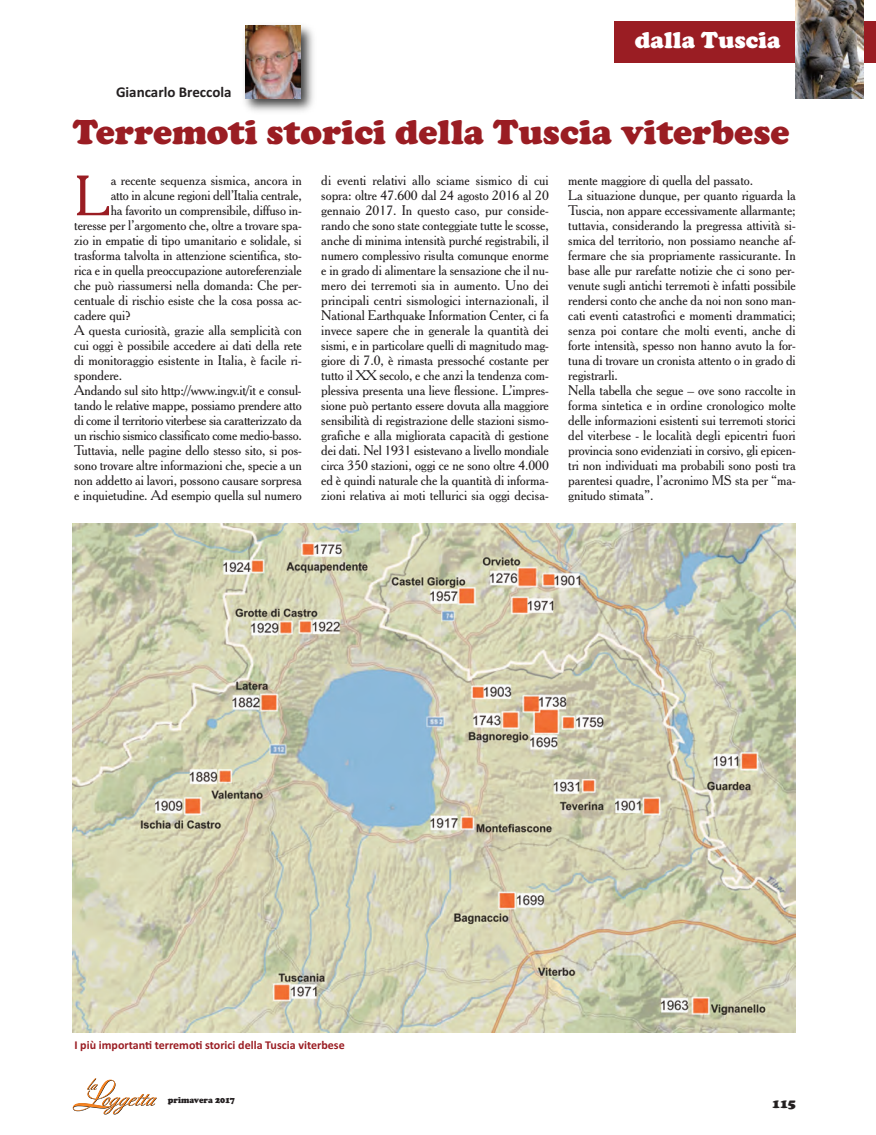
<style>
.page{position:relative;width:876px;height:1135px;background:#fff}
.page>*{position:absolute;margin:0;border:0;box-sizing:border-box;transform-origin:0 0}
.t1{font:55.05px "Cheltenham BT";color:#9a1d23}
.t2{font:900 36px "Cooper";color:#9a1d23}
.t3{font:900 24px "Cooper";color:#fff}
.t4{font:700 15px "Calibri";color:#231f20}
.t5{font:13.5px/15px "Cheltenham BT";letter-spacing:-.005em;color:#231f20;text-align:justify}
.t6{font:900 13.5px "Cooper";color:#231f20}
.t7{font:700 12px "Calibri";color:#9a1d23}
.t8{font:900 9px "Cooper";color:#231f20;scale:.95 1}
</style>
<div class="page">
<svg style="left:73px;top:1078px;width:84px;height:36px"></svg>
<img style="left:244px;top:25px;width:70px;height:87px">
<img style="left:245px;top:26px;width:55px;height:72px">
<div style="left:614px;top:21px;width:262px;height:42px;background:#9a1d23"></div>
<img style="left:796px;top:0;width:68px;height:98px">
<img style="left:72px;top:524px;width:723px;height:508px">
<p class="t4" style="left:116px;top:83px;width:117px">Giancarlo Breccola</p>
<h3 class="t3" style="left:635px;top:26px;width:147px">dalla Tuscia</h3>
<h2 class="t2" style="left:73px;top:110px;width:718px">Terremoti storici della Tuscia viterbese</h2>
<h1 class="t1" style="left:74px;top:164px;width:38px">L</h1>
<p class="t5" style="left:111px;top:173px;width:193px">a recente sequenza sismica, ancora in</p>
<p class="t5" style="left:111px;top:188px;width:193px">atto in alcune regioni dell’Italia centrale,</p>
<p class="t5" style="left:111px;top:203px;width:193px">ha favorito un comprensibile, diffuso in-</p>
<p class="t5" style="left:74px;top:218px;width:229px">teresse per l’argomento che, oltre a trovare spa-</p>
<p class="t5" style="left:74px;top:233px;width:229px">zio in empatie di tipo umanitario e solidale, si</p>
<p class="t5" style="left:74px;top:248px;width:229px">trasforma talvolta in attenzione scientifica, sto-</p>
<p class="t5" style="left:74px;top:263px;width:229px">rica e in quella preoccupazione autoreferenziale</p>
<p class="t5" style="left:74px;top:278px;width:229px">che può riassumersi nella domanda: Che per-</p>
<p class="t5" style="left:74px;top:293px;width:229px">centuale di rischio esiste che la cosa possa ac-</p>
<p class="t5" style="left:74px;top:308px;width:58px">cadere qui?</p>
<p class="t5" style="left:74px;top:323px;width:229px">A questa curiosità, grazie alla semplicità con</p>
<p class="t5" style="left:74px;top:338px;width:229px">cui oggi è possibile accedere ai dati della rete</p>
<p class="t5" style="left:74px;top:353px;width:229px">di monitoraggio esistente in Italia, è facile ri-</p>
<p class="t5" style="left:74px;top:368px;width:49px">spondere.</p>
<p class="t5" style="left:74px;top:383px;width:229px">Andando sul sito http://www.ingv.it/it e consul-</p>
<p class="t5" style="left:74px;top:398px;width:229px">tando le relative mappe, possiamo prendere atto</p>
<p class="t5" style="left:74px;top:413px;width:229px">di come il territorio viterbese sia caratterizzato da</p>
<p class="t5" style="left:74px;top:428px;width:229px">un rischio sismico classificato come medio-basso.</p>
<p class="t5" style="left:74px;top:443px;width:229px">Tuttavia, nelle pagine dello stesso sito, si pos-</p>
<p class="t5" style="left:74px;top:458px;width:229px">sono trovare altre informazioni che, specie a un</p>
<p class="t5" style="left:74px;top:473px;width:229px">non addetto ai lavori, possono causare sorpresa</p>
<p class="t5" style="left:74px;top:488px;width:229px">e inquietudine. Ad esempio quella sul numero</p>
<p class="t5" style="left:321px;top:173px;width:229px">di eventi relativi allo sciame sismico di cui sopra: oltre 47.600 dal 24 agosto 2016 al 20 gennaio 2017. In questo caso, pur conside&shy;rando che sono state conteggiate tutte le scosse, anche di minima intensità purché registrabili, il numero complessivo risulta comunque enorme e in grado di alimentare la sensazione che il nu&shy;mero dei terremoti sia in aumento. Uno dei principali centri sismologici internazionali, il National Earthquake Information Center, ci fa invece sapere che in generale la quantità dei sismi, e in particolare quelli di magnitudo mag&shy;giore di 7.0, è rimasta pressoché costante per tutto il XX secolo, e che anzi la tendenza com&shy;plessiva presenta una lieve flessione. L’impres&shy;sione può pertanto essere dovuta alla maggiore sensibilità di registrazione delle stazioni sismo&shy;grafiche e alla migliorata capacità di gestione dei dati. Nel 1931 esistevano a livello mondiale circa 350 stazioni, oggi ce ne sono oltre 4.000 ed è quindi naturale che la quantità di informa&shy;zioni relativa ai moti tellurici sia oggi decisa-</p>
<p class="t5" style="left:568px;top:172px;width:229px;text-align:left">mente maggiore di quella del passato.<br>La situazione dunque, per quanto riguarda la Tuscia, non appare eccessivamente allarmante; tuttavia, considerando la pregressa attività si&shy;smica del territorio, non possiamo neanche af&shy;fermare che sia propriamente rassicurante. In base alle pur rarefatte notizie che ci sono per&shy;venute sugli antichi terremoti è infatti possibile rendersi conto che anche da noi non sono man&shy;cati eventi catastrofici e momenti drammatici; senza poi contare che molti eventi, anche di forte intensità, spesso non hanno avuto la for&shy;tuna di trovare un cronista attento o in grado di registrarli.<br>Nella tabella che segue – ove sono raccolte in forma sintetica e in ordine cronologico molte delle informazioni esistenti sui terremoti storici del viterbese - le località degli epicentri fuori provincia sono evidenziati in corsivo, gli epicen&shy;tri non individuati ma probabili sono posti tra parentesi quadre, l’acronimo MS sta per “ma&shy;gnitudo stimata”.</p>
<p class="t7" style="left:74px;top:1038px;width:272px">I più importanti terremoti storici della Tuscia viterbese</p>
<p class="t8" style="left:168px;top:1095px;width:72px">primavera 2017</p>
<p class="t6" style="left:772px;top:1095px;width:25px">115</p>
</div>
